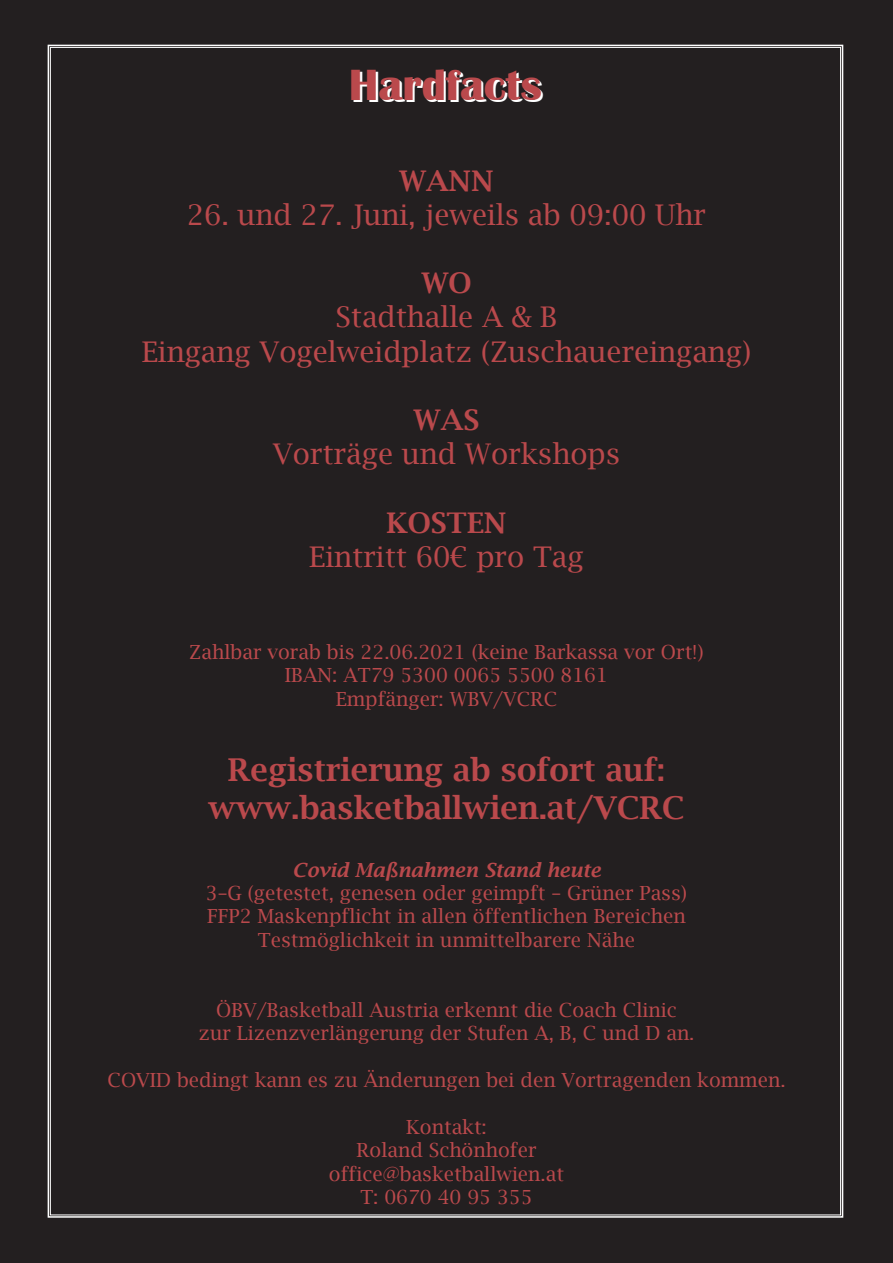
<style>
.page{position:relative;width:893px;height:1263px;background:#231f20}
.page>*{position:absolute;margin:0;border:0;box-sizing:border-box;transform-origin:0 0}
.t1{font:700 45px "Britannic";color:#fff}
.t2{font:600 31.5px "Lucida Bright";color:#ba494c}
.t3{font:28.5px "Lucida Bright";color:#ba494c}
.t4{font:600 28.5px "Lucida Bright";color:#ba494c}
.t5{font:19.5px "Lucida Bright";color:#ba494c}
.t6{font:italic 600 19.5px "Lucida Bright";color:#ba494c}
</style>
<div class="page">
<div style="left:47px;top:44px;width:797px;height:1174px;background:#231f20"></div>
<p class="t1" style="left:351px;top:62px;width:194px">Hardfacts</p>
<p class="t4" style="left:399px;top:164px;width:96px">WANN</p>
<p class="t3" style="left:187px;top:198px;width:521px">26. und 27. Juni, jeweils ab 09:00 Uhr</p>
<p class="t4" style="left:421px;top:267px;width:52px">WO</p>
<p class="t3" style="left:335px;top:301px;width:224px">Stadthalle A &amp; B</p>
<p class="t3" style="left:142px;top:335px;width:611px">Eingang Vogelweidplatz (Zuschauereingang)</p>
<p class="t4" style="left:414px;top:404px;width:67px">WAS</p>
<p class="t3" style="left:273px;top:438px;width:349px">Vorträge und Workshops</p>
<p class="t4" style="left:386px;top:506px;width:122px">KOSTEN</p>
<p class="t3" style="left:309px;top:540px;width:276px">Eintritt 60€ pro Tag</p>
<p class="t5" style="left:189px;top:641px;width:516px">Zahlbar vorab bis 22.06.2021 (keine Barkassa vor Ort!)</p>
<p class="t5" style="left:285px;top:664px;width:325px">IBAN: AT79 5300 0065 5500 8161</p>
<p class="t5" style="left:336px;top:687px;width:223px">Empfänger: WBV/VCRC</p>
<p class="t2" style="left:228px;top:752px;width:439px">Registrierung ab sofort auf:</p>
<p class="t2" style="left:208px;top:790px;width:478px">www.basketballwien.at/VCRC</p>
<p class="t6" style="left:292px;top:858px;width:310px">Covid Maßnahmen Stand heute</p>
<p class="t5" style="left:206px;top:882px;width:483px">3–G (getestet, genesen oder geimpft – Grüner Pass)</p>
<p class="t5" style="left:207px;top:905px;width:480px">FFP2 Maskenpflicht in allen öffentlichen Bereichen</p>
<p class="t5" style="left:258px;top:929px;width:379px">Testmöglichkeit in unmittelbarere Nähe</p>
<p class="t5" style="left:216px;top:999px;width:462px">ÖBV/Basketball Austria erkennt die Coach Clinic</p>
<p class="t5" style="left:198px;top:1022px;width:498px">zur Lizenzverlängerung der Stufen A, B, C und D an.</p>
<p class="t5" style="left:107px;top:1069px;width:679px">COVID bedingt kann es zu Änderungen bei den Vortragenden kommen.</p>
<p class="t5" style="left:406px;top:1116px;width:82px">Kontakt:</p>
<p class="t5" style="left:356px;top:1139px;width:182px">Roland Schönhofer</p>
<p class="t5" style="left:329px;top:1163px;width:237px">office@basketballwien.at</p>
<p class="t5" style="left:360px;top:1186px;width:174px">T: 0670 40 95 355</p>
</div>
